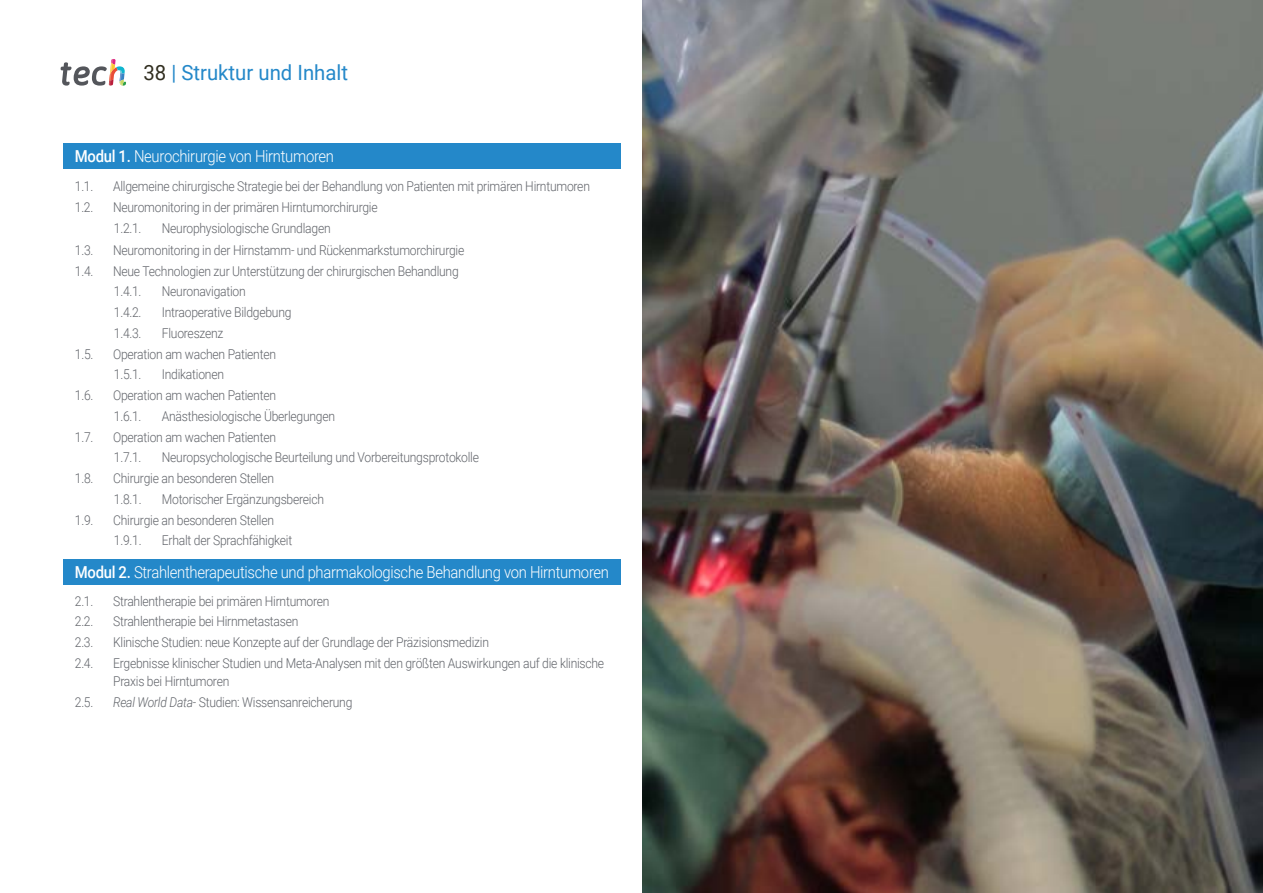
<style>
.page{position:relative;width:1263px;height:893px;background:#fff}
.page>*{position:absolute;margin:0;border:0;box-sizing:border-box;transform-origin:0 0}
.t1{font:21px "Roboto";color:#2488c9}
.t2{font:300 16.5px "Roboto";letter-spacing:-.02em;color:#fff;scale:.9 1}
.t3{font:300 13.5px/20.7px "Roboto";letter-spacing:-.02em;color:#61646a;scale:.9 1}
.s1{color:#312e20}
.s2{font-weight:500}
.s3{font-style:italic}
</style>
<div class="page">
<div style="left:64px;top:144px;width:557px;height:25px;background:#2488c9"></div>
<div style="left:64px;top:560px;width:557px;height:25px;background:#2488c9"></div>
<img style="left:642px;top:0;width:621px;height:893px">
<svg style="left:61px;top:59px;width:65px;height:27px"></svg>
<h1 class="t1" style="left:144px;top:57px;width:206px"><span class="s1">38</span> | Struktur und Inhalt</h1>
<p class="t2" style="left:75px;top:145px;width:290px"><span class="s2">Modul 1.</span> Neurochirurgie von Hirntumoren</p>
<p class="t3" style="left:75px;top:175px;width:22px">1.1.</p>
<p class="t3" style="left:113px;top:175px;width:531px">Allgemeine chirurgische Strategie bei der Behandlung von Patienten mit primären Hirntumoren</p>
<p class="t3" style="left:75px;top:196px;width:22px">1.2.</p>
<p class="t3" style="left:113px;top:196px;width:295px">Neuromonitoring in der primären Hirntumorchirurgie<br>1.2.1.</p>
<p class="t3" style="left:162px;top:217px;width:189px">Neurophysiologische Grundlagen</p>
<p class="t3" style="left:75px;top:239px;width:22px">1.3.</p>
<p class="t3" style="left:113px;top:239px;width:392px">Neuromonitoring in der Hirnstamm- und Rückenmarkstumorchirurgie</p>
<p class="t3" style="left:75px;top:260px;width:22px">1.4.</p>
<p class="t3" style="left:113px;top:260px;width:386px">Neue Technologien zur Unterstützung der chirurgischen Behandlung<br>1.4.1.</p>
<p class="t3" style="left:162px;top:281px;width:95px">Neuronavigation</p>
<p class="t3" style="left:114px;top:301px;width:32px">1.4.2.</p>
<p class="t3" style="left:162px;top:301px;width:146px">Intraoperative Bildgebung</p>
<p class="t3" style="left:114px;top:322px;width:32px">1.4.3.</p>
<p class="t3" style="left:162px;top:322px;width:70px">Fluoreszenz</p>
<p class="t3" style="left:75px;top:343px;width:22px">1.5.</p>
<p class="t3" style="left:113px;top:343px;width:183px">Operation am wachen Patienten<br>1.5.1.</p>
<p class="t3" style="left:162px;top:364px;width:71px">Indikationen</p>
<p class="t3" style="left:75px;top:384px;width:22px">1.6.</p>
<p class="t3" style="left:113px;top:384px;width:183px">Operation am wachen Patienten<br>1.6.1.</p>
<p class="t3" style="left:162px;top:405px;width:194px">Anästhesiologische Überlegungen</p>
<p class="t3" style="left:75px;top:426px;width:22px">1.7.</p>
<p class="t3" style="left:113px;top:426px;width:183px">Operation am wachen Patienten<br>1.7.1.</p>
<p class="t3" style="left:162px;top:447px;width:354px">Neuropsychologische Beurteilung und Vorbereitungsprotokolle</p>
<p class="t3" style="left:75px;top:467px;width:22px">1.8.</p>
<p class="t3" style="left:113px;top:467px;width:180px">Chirurgie an besonderen Stellen<br>1.8.1.</p>
<p class="t3" style="left:162px;top:488px;width:182px">Motorischer Ergänzungsbereich</p>
<p class="t3" style="left:75px;top:509px;width:22px">1.9.</p>
<p class="t3" style="left:113px;top:509px;width:180px">Chirurgie an besonderen Stellen<br>1.9.1.</p>
<p class="t3" style="left:162px;top:530px;width:146px">Erhalt der Sprachfähigkeit</p>
<p class="t2" style="left:75px;top:561px;width:595px"><span class="s2">Modul 2.</span> Strahlentherapeutische und pharmakologische Behandlung von Hirntumoren</p>
<p class="t3" style="left:75px;top:590px;width:22px">2.1.</p>
<p class="t3" style="left:113px;top:590px;width:242px">Strahlentherapie bei primären Hirntumoren</p>
<p class="t3" style="left:75px;top:611px;width:22px">2.2.</p>
<p class="t3" style="left:113px;top:611px;width:207px">Strahlentherapie bei Hirnmetastasen</p>
<p class="t3" style="left:75px;top:631px;width:22px">2.3.</p>
<p class="t3" style="left:113px;top:631px;width:419px">Klinische Studien: neue Konzepte auf der Grundlage der Präzisionsmedizin</p>
<p class="t3" style="left:75px;top:652px;width:22px">2.4.</p>
<p class="t3" style="left:113px;top:654px;width:547px;line-height:18px">Ergebnisse klinischer Studien und Meta-Analysen mit den größten Auswirkungen auf die klinische<br>Praxis bei Hirntumoren</p>
<p class="t3" style="left:75px;top:691px;width:22px">2.5.</p>
<p class="t3" style="left:113px;top:691px;width:267px"><span class="s3">Real World Data-</span> Studien: Wissensanreicherung</p>
</div>
